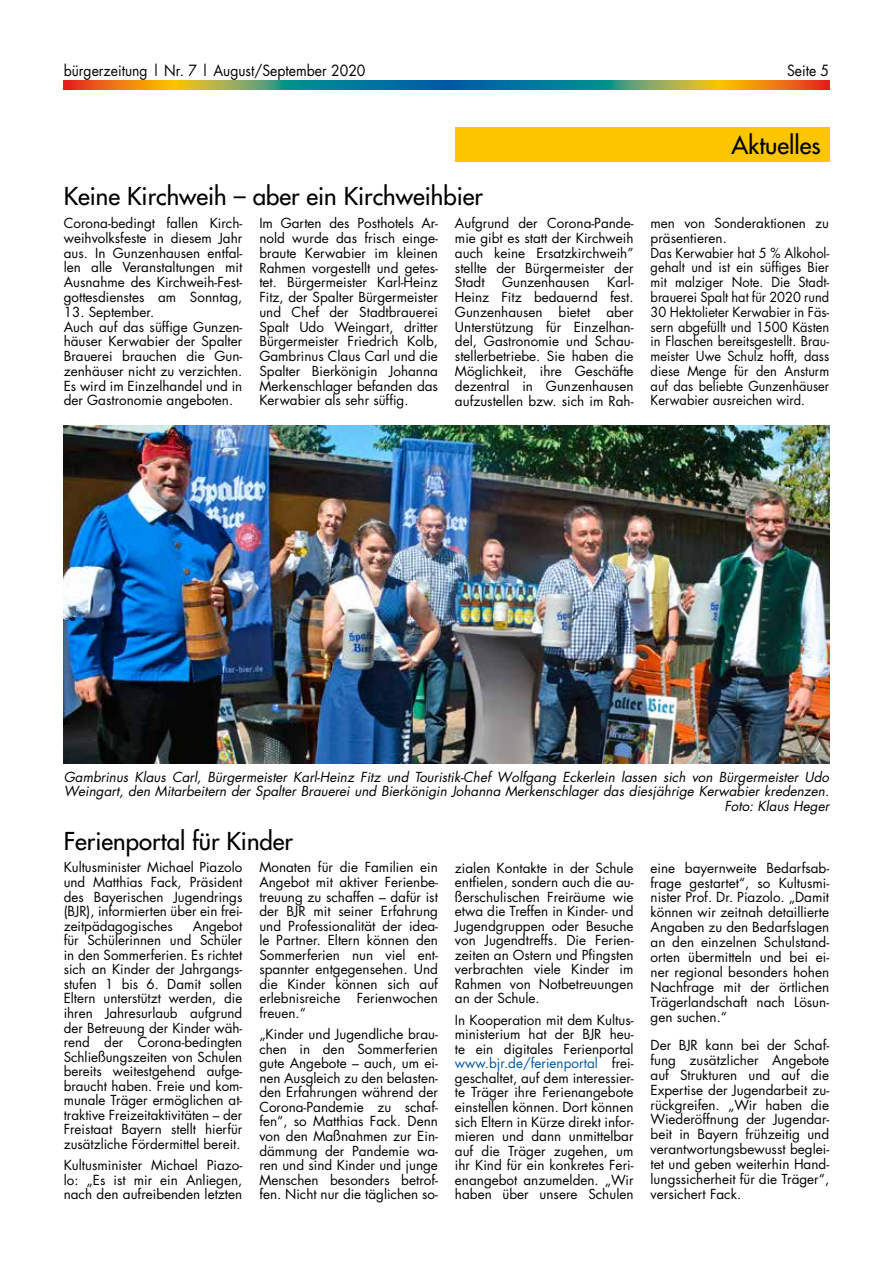
<style>
.page{position:relative;width:893px;height:1263px;background:#fff}
.page>*{position:absolute;margin:0;border:0;box-sizing:border-box;transform-origin:0 0}
.t1{font:24px "Futura";color:#000}
.t2{font:15px "Futura";color:#000;scale:.93 1}
.t3{font:13.5px/14.5px "Futura";color:#000;text-align:justify}
.t4{font:italic 13.5px/14.5px "Futura";color:#000;text-align:right}
.s1{color:#0058a4}
</style>
<div class="page">
<svg style="left:64px;top:81px;width:382px;height:8px;background:#71865e"></svg>
<svg style="left:446px;top:81px;width:383px;height:8px;background:#70865e"></svg>
<div style="left:455px;top:128px;width:374px;height:34px;background:#fbc500"></div>
<img style="left:64px;top:425px;width:765px;height:338px">
<p class="t2" style="left:64px;top:60px;width:326px">bürgerzeitung | Nr. 7 | August/September 2020</p>
<p class="t2" style="left:787px;top:60px;width:47px">Seite 5</p>
<h1 class="t1" style="left:64px;top:181px;width:421px">Keine Kirchweih – aber ein Kirchweihbier</h1>
<p class="t3" style="left:64px;top:216px;width:180px">Corona-bedingt fallen Kirch&shy;weihvolksfeste in diesem Jahr aus. In Gunzenhausen entfal&shy;len alle Veranstaltungen mit Ausnahme des Kirchweih-Fest&shy;gottesdienstes am Sonntag,</p>
<p class="t3" style="left:64px;top:304px;width:180px;text-align:left">13. September.<br>Auch auf das süffige Gunzen&shy;häuser Kerwabier der Spalter<br>Brauerei brauchen die Gun&shy;zenhäuser nicht zu verzichten.<br>Es wird im Einzelhandel und in der Gastronomie angeboten.</p>
<p class="t3" style="left:259px;top:216px;width:180px">Im Garten des Posthotels Ar&shy;nold wurde das frisch einge&shy;braute Kerwabier im kleinen Rahmen vorgestellt und getes&shy;tet. Bürgermeister Karl-Heinz Fitz, der Spalter Bürgermeister und Chef der Stadtbrauerei Spalt Udo Weingart, dritter Bürgermeister Friedrich Kolb, Gambrinus Claus Carl und die Spalter Bierkönigin Johanna Merkenschlager befanden das Kerwabier als sehr süffig.</p>
<p class="t3" style="left:455px;top:216px;width:180px">Aufgrund der Corona-Pande&shy;mie gibt es statt der Kirchweih auch keine Ersatzkirchweih” stellte der Bürgermeister der Stadt</p>
<p class="t3" style="left:455px;top:275px;width:180px;text-indent:152px">Karl-Heinz Fitz bedauernd fest.<br>Gunzenhausen bietet aber Unterstützung für Einzelhan&shy;del, Gastronomie und Schau&shy;stellerbetriebe. Sie haben die Möglichkeit, ihre Geschäfte dezentral in Gunzenhausen aufzustellen bzw. sich im Rah-</p>
<p class="t3" style="left:502px;top:275px;width:89px">Gunzenhausen</p>
<h1 class="t1" style="left:731px;top:130px;width:91px">Aktuelles</h1>
<p class="t3" style="left:651px;top:216px;width:180px;text-align:left">men von Sonderaktionen zu präsentieren.<br>Das Kerwabier hat 5 % Alkohol&shy;gehalt und ist ein süffiges Bier mit malziger Note. Die Stadt&shy;brauerei Spalt hat für 2020 rund<br>30 Hektolieter Kerwabier in Fäs&shy;sern abgefüllt und 1500 Kästen in Flaschen bereitsgestellt. Brau&shy;meister Uwe Schulz hofft, dass diese Menge für den Ansturm auf das beliebte Gunzenhäuser<br>Kerwabier ausreichen wird.</p>
<p class="t4" style="left:64px;top:769px;width:767px">Gambrinus Klaus Carl, Bürgermeister Karl-Heinz Fitz und Touristik-Chef Wolfgang Eckerlein lassen sich von Bürgermeister Udo<br>Weingart, den Mitarbeitern der Spalter Brauerei und Bierkönigin Johanna Merkenschlager das diesjährige Kerwabier kredenzen.<br>Foto: Klaus Heger</p>
<h1 class="t1" style="left:64px;top:825px;width:231px">Ferienportal für Kinder</h1>
<p class="t3" style="left:64px;top:860px;width:180px">Kultusminister Michael Piazolo und Matthias Fack, Präsident des Bayerischen Jugendrings (BJR), informierten über ein frei&shy;zeitpädagogisches</p>
<p class="t3" style="left:64px;top:918px;width:180px;text-indent:129px">Angebot für Schülerinnen und Schüler in den Sommerferien. Es richtet sich an Kinder der Jahrgangs&shy;stufen 1 bis 6. Damit sollen Eltern unterstützt werden, die ihren Jahresurlaub aufgrund der Betreuung der Kinder wäh&shy;rend der Corona-bedingten Schließungszeiten von Schulen bereits weitestgehend aufge&shy;braucht haben. Freie und kom&shy;munale Träger ermöglichen at&shy;traktive Freizeitaktivitäten – der Freistaat Bayern stellt hierfür zusätzliche Fördermittel bereit.</p>
<p class="t3" style="left:64px;top:1158px;width:180px">Kultusminister Michael Piazo&shy;lo: „Es ist mir ein Anliegen, nach den aufreibenden letzten</p>
<p class="t3" style="left:259px;top:860px;width:180px">Monaten für die Familien ein Angebot mit aktiver Ferienbe&shy;treuung zu schaffen – dafür ist der BJR mit seiner Erfahrung und Professionalität der idea&shy;le Partner. Eltern können den Sommerferien nun viel ent&shy;spannter entgegensehen. Und die Kinder können sich auf erlebnisreiche Ferienwochen freuen.“</p>
<p class="t3" style="left:259px;top:1027px;width:180px">„Kinder und Jugendliche brau&shy;chen in den Sommerferien gute Angebote – auch, um ei&shy;nen Ausgleich zu den belasten&shy;den Erfahrungen während der Corona-Pandemie zu schaf&shy;fen“, so Matthias Fack. Denn von den Maßnahmen zur Ein&shy;dämmung der Pandemie wa&shy;ren und sind Kinder und junge Menschen besonders betrof&shy;fen. Nicht nur die täglichen so-</p>
<p class="t3" style="left:455px;top:860px;width:180px">zialen Kontakte in der Schule entfielen, sondern auch die au&shy;ßerschulischen Freiräume wie etwa die Treffen in Kinder- und Jugendgruppen oder Besuche von Jugendtreffs. Die Ferien&shy;zeiten an Ostern und Pfingsten verbrachten viele Kinder im Rahmen von Notbetreuungen an der Schule.</p>
<p class="t3" style="left:455px;top:1012px;width:180px">In Kooperation mit dem Kultus&shy;ministerium hat der BJR heu&shy;te ein digitales Ferienportal <span class="s1">www.bjr.de/ferienportal</span> frei&shy;geschaltet, auf dem interessier&shy;te Träger ihre Ferienangebote einstellen können. Dort können sich Eltern in Kürze direkt infor&shy;mieren und dann unmittelbar auf die Träger zugehen, um ihr Kind für ein konkretes Feri&shy;enangebot anzumelden. „Wir haben über unsere Schulen</p>
<p class="t3" style="left:651px;top:860px;width:180px;line-height:15px">eine bayernweite Bedarfsab&shy;frage gestartet“, so Kultusmi&shy;nister Prof. Dr. Piazolo. „Damit können wir zeitnah detaillierte Angaben zu den Bedarfslagen an den einzelnen Schulstand&shy;orten übermitteln und bei ei&shy;ner regional besonders hohen Nachfrage mit der örtlichen Trägerlandschaft nach Lösun&shy;gen suchen.“</p>
<p class="t3" style="left:651px;top:1037px;width:180px;line-height:15px">Der BJR kann bei der Schaf&shy;fung zusätzlicher Angebote auf Strukturen und auf die Expertise der Jugendarbeit zu&shy;rückgreifen. „Wir haben die Wiederöffnung der Jugendar&shy;beit in Bayern frühzeitig und verantwortungsbewusst beglei&shy;tet und geben weiterhin Hand&shy;lungssicherheit für die Träger“, versichert Fack.</p>
</div>
